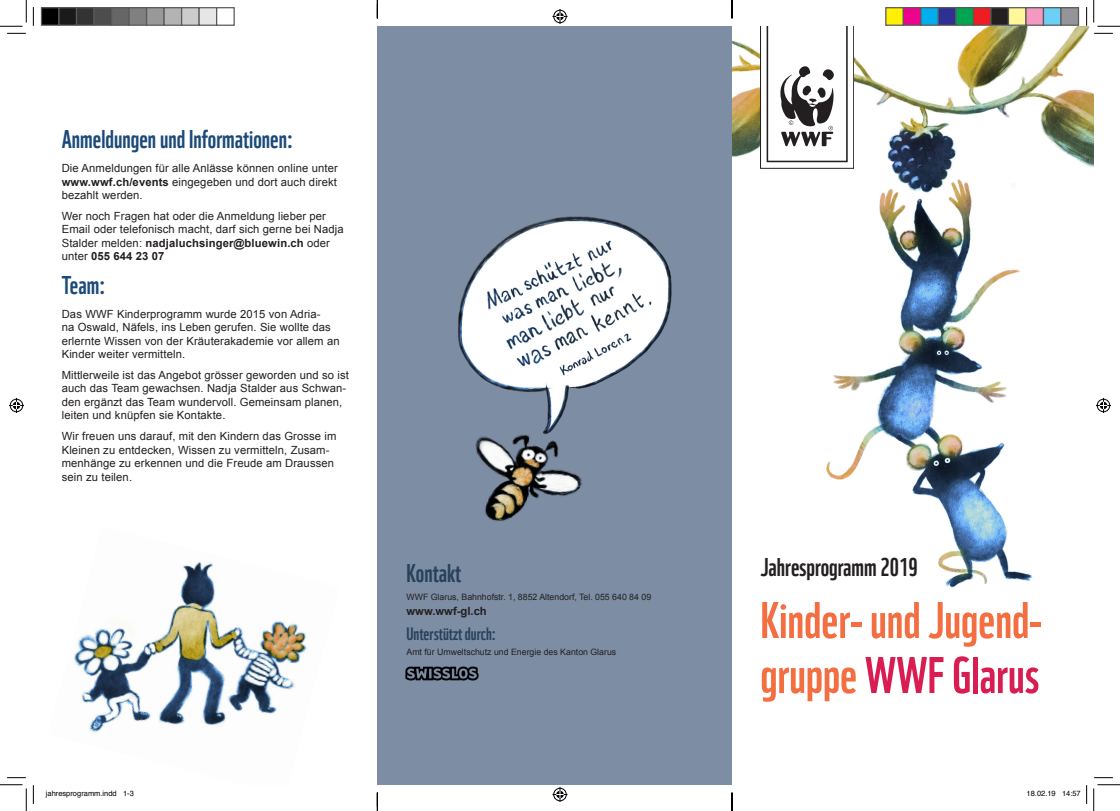
<style>
.page{position:relative;width:1120px;height:811px;background:#fff}
.page>*{position:absolute;margin:0;border:0;box-sizing:border-box;transform-origin:0 0}
.t1{font:50px/55px "WWF";color:#f36f42}
.t2{font:25px "WWF";color:#1b4979}
.t3{font:25px "WWF";color:#231f20}
.t4{font:25px "WWF";color:#28415a}
.t5{font:17.5px "WWF";color:#28415a}
.t6{font:11.25px/13.5px "Arial";letter-spacing:.01em;color:#231f20}
.t7{font:700 11.25px "Arial";color:#231f20}
.t8{font:8.75px "Arial";color:#231f20}
.t9{font:7.5px "Helvetica";color:#000}
.s1{font-weight:700}
.s2{color:#d91c52}
</style>
<div class="page">
<img style="left:731px;top:26px;width:362px;height:579px">
<svg style="left:760px;top:26px;width:93px;height:142px"></svg>
<img style="left:73px;top:561px;width:234px;height:172px">
<div style="left:377px;top:26px;width:354px;height:759px;background:#7d8da3"></div>
<img style="left:458px;top:216px;width:214px;height:205px">
<img style="left:475px;top:421px;width:107px;height:101px">
<img style="left:405px;top:666px;width:74px;height:15px">
<svg style="left:7px;top:33px;width:19px;height:1px"></svg>
<svg style="left:1094px;top:33px;width:18px;height:1px"></svg>
<svg style="left:7px;top:777px;width:19px;height:1px"></svg>
<svg style="left:1094px;top:777px;width:18px;height:1px"></svg>
<svg style="left:33px;top:7px;width:1px;height:19px"></svg>
<svg style="left:33px;top:785px;width:1px;height:19px"></svg>
<svg style="left:0;top:0;width:27px;height:27px"></svg>
<svg style="left:0;top:784px;width:27px;height:27px"></svg>
<svg style="left:1093px;top:0;width:26px;height:27px"></svg>
<svg style="left:1093px;top:784px;width:26px;height:27px"></svg>
<svg style="left:552px;top:9px;width:15px;height:15px"></svg>
<svg style="left:552px;top:787px;width:15px;height:15px"></svg>
<svg style="left:9px;top:398px;width:15px;height:15px"></svg>
<svg style="left:1096px;top:398px;width:14px;height:15px"></svg>
<div style="left:41px;top:8px;width:18px;height:17px;background:#000"></div>
<div style="left:41px;top:7px;width:19px;height:19px;border:1px solid #595959"></div>
<div style="left:59px;top:8px;width:17px;height:17px;background:#1a1a1a"></div>
<div style="left:58px;top:7px;width:19px;height:19px;border:1px solid #595959"></div>
<div style="left:76px;top:8px;width:18px;height:17px;background:#333"></div>
<div style="left:76px;top:7px;width:19px;height:19px;border:1px solid #595959"></div>
<div style="left:94px;top:8px;width:17px;height:17px;background:#4d4d4d"></div>
<div style="left:93px;top:7px;width:19px;height:19px;border:1px solid #595959"></div>
<div style="left:111px;top:8px;width:18px;height:17px;background:#666"></div>
<div style="left:111px;top:7px;width:19px;height:19px;border:1px solid #595959"></div>
<div style="left:129px;top:8px;width:17px;height:17px;background:#808080"></div>
<div style="left:128px;top:7px;width:19px;height:19px;border:1px solid #595959"></div>
<div style="left:146px;top:8px;width:18px;height:17px;background:#999"></div>
<div style="left:146px;top:7px;width:19px;height:19px;border:1px solid #595959"></div>
<div style="left:164px;top:8px;width:17px;height:17px;background:#b3b3b3"></div>
<div style="left:163px;top:7px;width:19px;height:19px;border:1px solid #595959"></div>
<div style="left:181px;top:8px;width:18px;height:17px;background:#ccc"></div>
<div style="left:181px;top:7px;width:19px;height:19px;border:1px solid #595959"></div>
<div style="left:199px;top:8px;width:17px;height:17px;background:#e6e6e6"></div>
<div style="left:198px;top:7px;width:19px;height:19px;border:1px solid #595959"></div>
<div style="left:216px;top:7px;width:19px;height:19px;border:1px solid #595959"></div>
<div style="left:885px;top:8px;width:18px;height:17px;background:#fff101"></div>
<div style="left:884px;top:7px;width:19px;height:19px;border:1px solid #595959"></div>
<div style="left:903px;top:8px;width:17px;height:17px;background:#ed028c"></div>
<div style="left:902px;top:7px;width:19px;height:19px;border:1px solid #595959"></div>
<div style="left:920px;top:8px;width:18px;height:17px;background:#00aeef"></div>
<div style="left:919px;top:7px;width:19px;height:19px;border:1px solid #595959"></div>
<div style="left:938px;top:8px;width:17px;height:17px;background:#2e3092"></div>
<div style="left:937px;top:7px;width:19px;height:19px;border:1px solid #595959"></div>
<div style="left:955px;top:8px;width:18px;height:17px;background:#00a54f"></div>
<div style="left:954px;top:7px;width:19px;height:19px;border:1px solid #595959"></div>
<div style="left:973px;top:8px;width:17px;height:17px;background:#ee1d23"></div>
<div style="left:972px;top:7px;width:19px;height:19px;border:1px solid #595959"></div>
<div style="left:990px;top:8px;width:18px;height:17px;background:#231f20"></div>
<div style="left:989px;top:7px;width:19px;height:19px;border:1px solid #595959"></div>
<div style="left:1008px;top:8px;width:17px;height:17px;background:#fff79a"></div>
<div style="left:1007px;top:7px;width:19px;height:19px;border:1px solid #595959"></div>
<div style="left:1025px;top:8px;width:18px;height:17px;background:#f499c2"></div>
<div style="left:1024px;top:7px;width:19px;height:19px;border:1px solid #595959"></div>
<div style="left:1043px;top:8px;width:17px;height:17px;background:#6bcff6"></div>
<div style="left:1042px;top:7px;width:19px;height:19px;border:1px solid #595959"></div>
<div style="left:1060px;top:8px;width:18px;height:17px;background:#939598"></div>
<div style="left:1059px;top:7px;width:19px;height:19px;border:1px solid #595959"></div>
<svg style="left:376px;top:0;width:2px;height:18px"></svg>
<svg style="left:376px;top:792px;width:2px;height:19px"></svg>
<svg style="left:731px;top:0;width:1px;height:18px"></svg>
<svg style="left:731px;top:792px;width:1px;height:19px"></svg>
<h2 class="t2" style="left:62px;top:119px;width:233px">Anmeldungen und Informationen:</h2>
<p class="t6" style="left:62px;top:161px;width:277px;text-align:justify">Die Anmeldungen für alle Anlässe können online unter <span class="s1">www.wwf.ch/events</span> eingegeben und dort auch direkt bezahlt werden.</p>
<p class="t6" style="left:62px;top:209px;width:283px">Wer noch Fragen hat oder die Anmeldung lieber per Email oder telefonisch macht, darf sich gerne bei Nadja Stalder melden: <span class="s1">nadjaluchsinger@bluewin.ch</span> oder unter <span class="s1">055 644 23 07</span></p>
<h2 class="t2" style="left:62px;top:265px;width:45px">Team:</h2>
<p class="t6" style="left:62px;top:307px;width:279px">Das WWF Kinderprogramm wurde 2015 von Adria-<br>na Oswald, Näfels, ins Leben gerufen. Sie wollte das erlernte Wissen von der Kräuterakademie vor allem an Kinder weiter vermitteln.</p>
<p class="t6" style="left:62px;top:368px;width:288px">Mittlerweile ist das Angebot grösser geworden und so ist auch das Team gewachsen. Nadja Stalder aus Schwan&shy;den ergänzt das Team wundervoll. Gemeinsam planen, leiten und knüpfen sie Kontakte.</p>
<p class="t6" style="left:62px;top:429px;width:276px">Wir freuen uns darauf, mit den Kindern das Grosse im Kleinen zu entdecken, Wissen zu vermitteln, Zusam&shy;menhänge zu erkennen und die Freude am Draussen sein zu teilen.</p>
<h2 class="t4" style="left:406px;top:553px;width:56px">Kontakt</h2>
<p class="t8" style="left:406px;top:591px;width:246px">WWF Glarus, Bahnhofstr. 1, 8852 Altendorf, Tel. 055 640 84 09</p>
<p class="t7" style="left:406px;top:603px;width:82px">www.wwf-gl.ch</p>
<h3 class="t5" style="left:406px;top:619px;width:91px">Unterstützt durch:</h3>
<p class="t8" style="left:406px;top:646px;width:211px">Amt für Umweltschutz und Energie des Kanton Glarus</p>
<h2 class="t3" style="left:760px;top:547px;width:159px">Jahresprogramm 2019</h2>
<h1 class="t1" style="left:760px;top:588px;width:283px">Kinder- und Jugend&shy;gruppe <span class="s2">WWF Glarus</span></h1>
<p class="t9" style="left:46px;top:788px;width:89px">jahresprogramm.indd 1-3</p>
<p class="t9" style="left:1026px;top:788px;width:56px">18.02.19 14:57</p>
</div>
